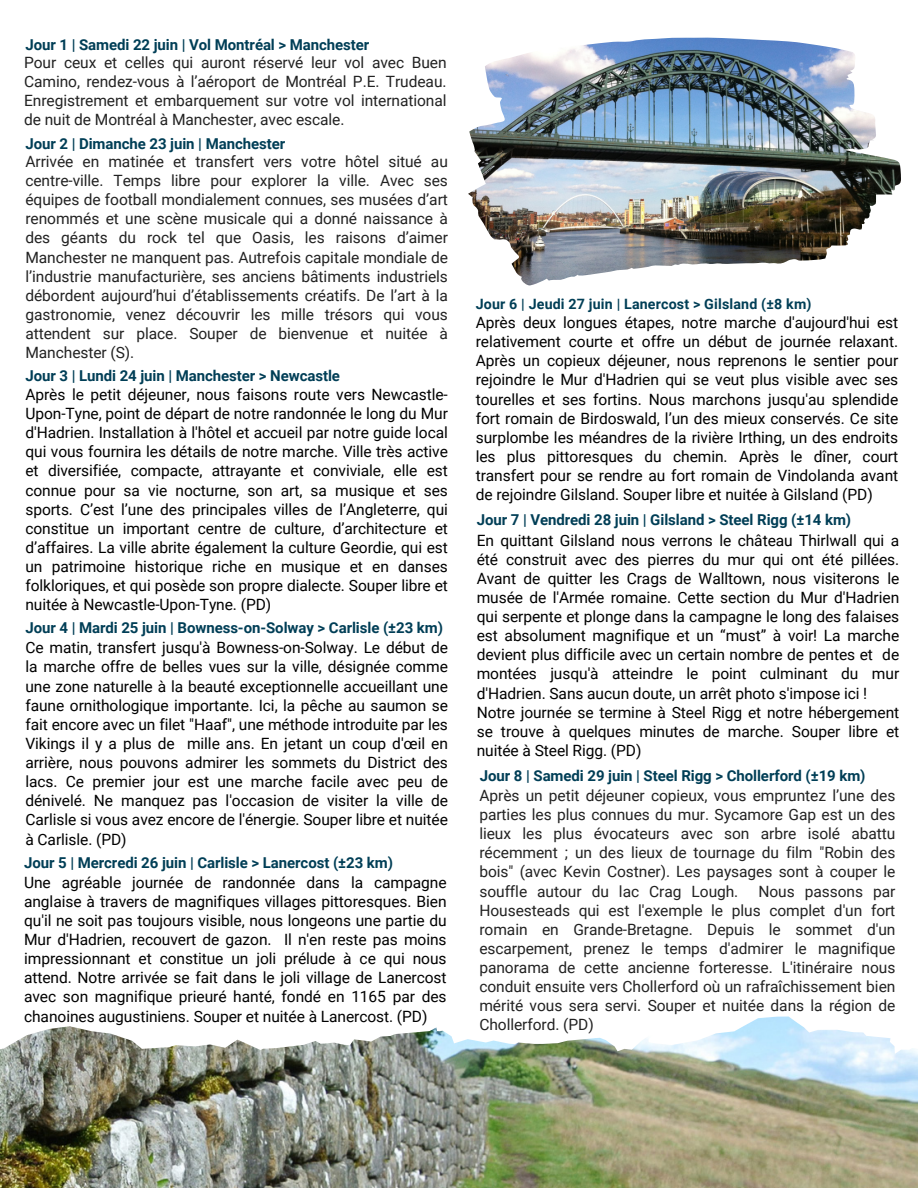
<style>
.page{position:relative;width:918px;height:1188px;background:#fff}
.page>*{position:absolute;margin:0;border:0;box-sizing:border-box;transform-origin:0 0}
.t1{font:15.6px/19.2px "Roboto";letter-spacing:-.005em;color:#000;text-align:justify}
.t2{font:15.6px/19.2px "Roboto";letter-spacing:-.005em;color:#222;text-align:justify}
.t3{font:700 15px "Roboto";letter-spacing:-.005em;color:#003e56}
.t4{font:700 14.25px "Roboto";letter-spacing:.01em;color:#003e56}
</style>
<div class="page">
<img style="left:0;top:1017px;width:918px;height:171px">
<img style="left:468px;top:38px;width:433px;height:248px">
<p class="t3" style="left:25px;top:36px;width:346px">Jour 1 | Samedi 22 juin | Vol Montréal &gt; Manchester</p>
<p class="t2" style="left:24px;top:53px;width:424px">Pour ceux et celles qui auront réservé leur vol avec Buen Camino, rendez-vous à l’aéroport de Montréal P.E. Trudeau.<br>Enregistrement et embarquement sur votre vol international de nuit de Montréal à Manchester, avec escale.</p>
<p class="t3" style="left:25px;top:135px;width:261px">Jour 2 | Dimanche 23 juin | Manchester</p>
<p class="t2" style="left:25px;top:152px;width:424px">Arrivée en matinée et transfert vers votre hôtel situé au centre-ville. Temps libre pour explorer la ville. Avec ses équipes de football mondialement connues, ses musées d’art renommés et une scène musicale qui a donné naissance à des géants du rock tel que Oasis, les raisons d’aimer Manchester ne manquent pas. Autrefois capitale mondiale de l’industrie manufacturière, ses anciens bâtiments industriels débordent aujourd’hui d’établissements créatifs. De l’art à la gastronomie, venez découvrir les mille trésors qui vous attendent sur place. Souper de bienvenue et nuitée à Manchester (S).</p>
<p class="t3" style="left:25px;top:367px;width:316px">Jour 3 | Lundi 24 juin | Manchester &gt; Newcastle</p>
<p class="t1" style="left:25px;top:385px;width:424px">Après le petit déjeuner, nous faisons route vers Newcastle-Upon-Tyne, point de départ de notre randonnée le long du Mur d'Hadrien. Installation à l'hôtel et accueil par notre guide local qui vous fournira les détails de notre marche. Ville très active et diversifiée, compacte, attrayante et conviviale, elle est connue pour sa vie nocturne, son art, sa musique et ses sports. C’est l’une des principales villes de l’Angleterre, qui constitue un important centre de culture, d’architecture et d’affaires. La ville abrite également la culture Geordie, qui est un patrimoine historique riche en musique et en danses folkloriques, et qui posède son propre dialecte. Souper libre et nuitée à Newcastle-Upon-Tyne. (PD)</p>
<p class="t3" style="left:25px;top:619px;width:419px">Jour 4 | Mardi 25 juin | Bowness-on-Solway &gt; Carlisle (±23 km)</p>
<p class="t1" style="left:25px;top:638px;width:424px">Ce matin, transfert jusqu'à Bowness-on-Solway. Le début de la marche offre de belles vues sur la ville, désignée comme une zone naturelle à la beauté exceptionnelle accueillant une faune ornithologique importante. Ici, la pêche au saumon se fait encore avec un filet "Haaf", une méthode introduite par les Vikings il y a plus de mille ans. En jetant un coup d'œil en arrière, nous pouvons admirer les sommets du District des lacs. Ce premier jour est une marche facile avec peu de dénivelé. Ne manquez pas l'occasion de visiter la ville de Carlisle si vous avez encore de l'énergie. Souper libre et nuitée à Carlisle. (PD)</p>
<p class="t3" style="left:24px;top:854px;width:370px">Jour 5 | Mercredi 26 juin | Carlisle &gt; Lanercost (±23 km)</p>
<p class="t1" style="left:24px;top:873px;width:424px">Une agréable journée de randonnée dans la campagne anglaise à travers de magnifiques villages pittoresques. Bien qu'il ne soit pas toujours visible, nous longeons une partie du Mur d'Hadrien, recouvert de gazon. Il n'en reste pas moins impressionnant et constitue un joli prélude à ce qui nous attend. Notre arrivée se fait dans le joli village de Lanercost avec son magnifique prieuré hanté, fondé en 1165 par des chanoines augustiniens. Souper et nuitée à Lanercost. (PD)</p>
<p class="t4" style="left:476px;top:296px;width:337px">Jour 6 | Jeudi 27 juin | Lanercost &gt; Gilsland (±8 km)</p>
<p class="t1" style="left:476px;top:313px;width:424px">Après deux longues étapes, notre marche d'aujourd'hui est relativement courte et offre un début de journée relaxant.<br>Après un copieux déjeuner, nous reprenons le sentier pour rejoindre le Mur d'Hadrien qui se veut plus visible avec ses tourelles et ses fortins. Nous marchons jusqu'au splendide fort romain de Birdoswald, l’un des mieux conservés. Ce site surplombe les méandres de la rivière Irthing, un des endroits les plus pittoresques du chemin. Après le dîner, court transfert pour se rendre au fort romain de Vindolanda avant de rejoindre Gilsland. Souper libre et nuitée à Gilsland (PD)</p>
<p class="t3" style="left:477px;top:512px;width:376px">Jour 7 | Vendredi 28 juin | Gilsland &gt; Steel Rigg (±14 km)</p>
<p class="t1" style="left:477px;top:531px;width:424px">En quittant Gilsland nous verrons le château Thirlwall qui a été construit avec des pierres du mur qui ont été pillées.<br>Avant de quitter les Crags de Walltown, nous visiterons le musée de l'Armée romaine. Cette section du Mur d'Hadrien qui serpente et plonge dans la campagne le long des falaises est absolument magnifique et un “must” à voir! La marche devient plus difficile avec un certain nombre de pentes et de montées jusqu'à atteindre le point culminant du mur d'Hadrien. Sans aucun doute, un arrêt photo s'impose ici !</p>
<p class="t1" style="left:477px;top:703px;width:424px">Notre journée se termine à Steel Rigg et notre hébergement se trouve à quelques minutes de marche. Souper libre et nuitée à Steel Rigg. (PD)</p>
<p class="t3" style="left:480px;top:767px;width:387px">Jour 8 | Samedi 29 juin | Steel Rigg &gt; Chollerford (±19 km)</p>
<p class="t2" style="left:479px;top:786px;width:417px">Après un petit déjeuner copieux, vous empruntez l’une des parties les plus connues du mur. Sycamore Gap est un des lieux les plus évocateurs avec son arbre isolé abattu récemment ; un des lieux de tournage du film "Robin des bois" (avec Kevin Costner). Les paysages sont à couper le souffle autour du lac Crag Lough.</p>
<p class="t2" style="left:479px;top:882px;width:417px;text-indent:279px">Nous passons par Housesteads qui est l'exemple le plus complet d'un fort romain en Grande-Bretagne. Depuis le sommet d'un escarpement, prenez le temps d'admirer le magnifique panorama de cette ancienne forteresse. L'itinéraire nous conduit ensuite vers Chollerford où un rafraîchissement bien mérité vous sera servi. Souper et nuitée dans la région de Chollerford. (PD)</p>
</div>
